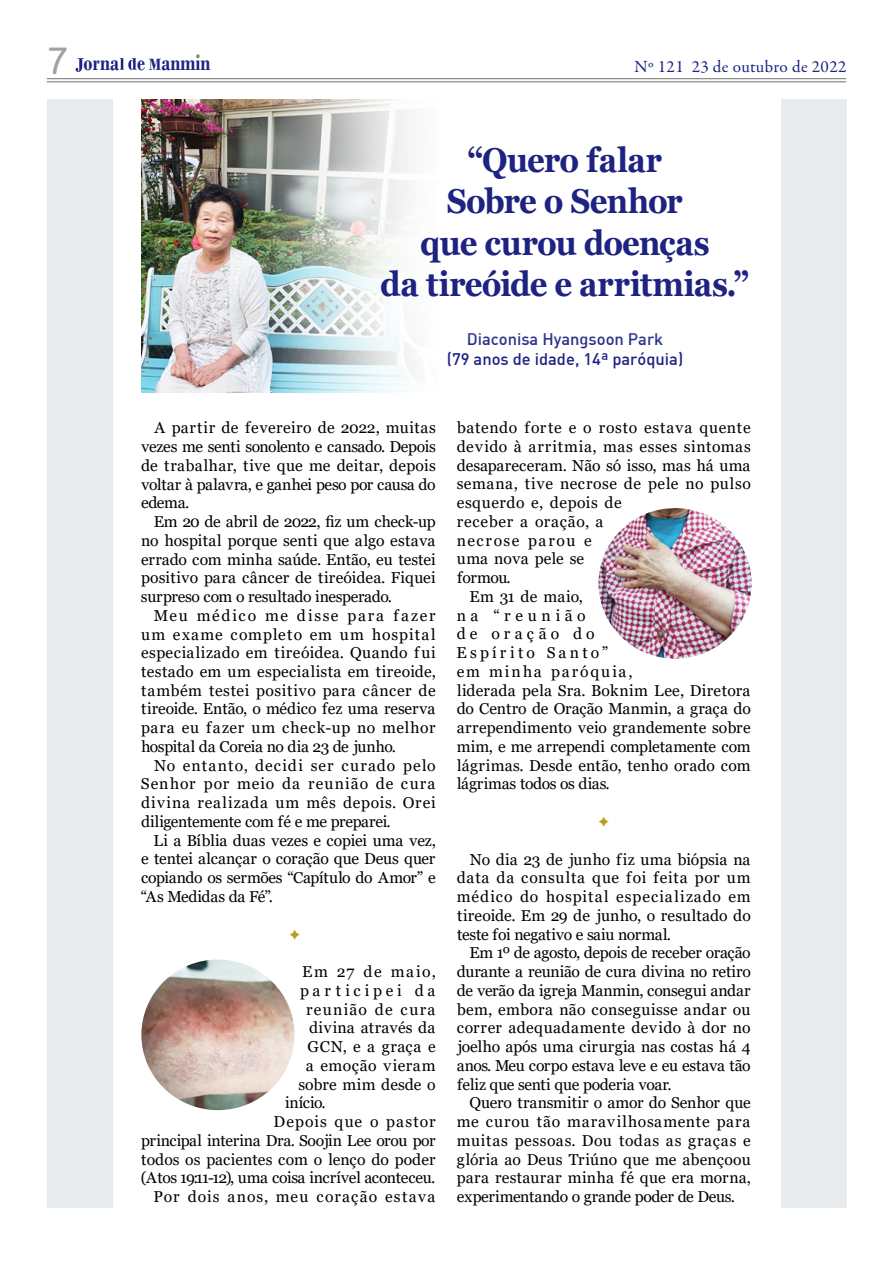
<style>
.page{position:relative;width:893px;height:1263px;background:#fff}
.page>*{position:absolute;margin:0;border:0;box-sizing:border-box;transform-origin:0 0}
.t1{font:700 34.5px/41.4px "Georgia";letter-spacing:-.02em;color:#1e2381;text-align:center;scale:.9 1}
.t2{font:700 23.7px "Bodoni";color:#1e2381;scale:.78 1}
.t3{font:17.25px "Garamond Premr Pro";letter-spacing:.02em;color:#1e2381}
.t4{font:16.5px/19.8px "Dinmed";color:#1e2381;text-align:center}
.t5{font:15.75px/18.8px "Georgia";letter-spacing:.01em;color:#000;text-align:justify}
.t6{font:15.75px "Georgia";letter-spacing:.04em;color:#000}
.t7{font:15.75px "Georgia";letter-spacing:-.025em;color:#000}
.t8{font:15.75px "Georgia";letter-spacing:-.02em;color:#000}
.t9{font:15.75px "Georgia";letter-spacing:-.01em;color:#000}
.t10{font:15.75px "Georgia";letter-spacing:.03em;color:#000}
.t11{font:15.75px "Georgia";letter-spacing:.035em;color:#000}
.t12{font:15.75px "Georgia";letter-spacing:.045em;color:#000}
.t13{font:15.75px "Georgia";letter-spacing:.075em;color:#000}
.t14{font:15.75px "Georgia";letter-spacing:.06em;color:#000}
.t15{font:15.75px "Georgia";letter-spacing:.12em;color:#000}
.t16{font:15.75px "Georgia";letter-spacing:.2em;color:#000}
.t17{font:15.75px "Georgia";letter-spacing:.085em;color:#000}
.t18{font:15.75px "Georgia";letter-spacing:.095em;color:#000}
.t19{font:15.75px "Georgia";letter-spacing:.245em;color:#000}
.t20{font:15.75px "Georgia";letter-spacing:.1em;color:#000}
.t21{font:15.75px "Georgia";letter-spacing:.3em;color:#000}
.t22{font:15.75px "Georgia";letter-spacing:.26em;color:#000}
.t23{font:15.3px "Chosunilbo NM";color:#b6a014}
.s1{font-family:"Arial";font-weight:400;font-size:37.5px;color:#9fa0a0}
.s2{font-size:17.1px}
</style>
<div class="page">
<hr style="left:47px;top:78px;width:799px;height:1px;background:#727171">
<hr style="left:47px;top:82px;width:799px;height:1px;background:#727171">
<svg style="left:120px;top:58px;width:17px;height:12px"></svg>
<svg style="left:76px;top:58px;width:8px;height:14px"></svg>
<img style="left:141px;top:99px;width:271px;height:293px">
<div style="left:330px;top:94px;width:469px;height:254px;background:#fff"></div>
<div style="left:47px;top:99px;width:66px;height:1108px;background:#e8ebed"></div>
<div style="left:781px;top:99px;width:66px;height:1108px;background:#e8ebed"></div>
<img style="left:598px;top:508px;width:154px;height:151px">
<img style="left:141px;top:959px;width:153px;height:151px">
<h2 class="t2" style="left:48px;top:48px;width:210px"><span class="s1">7</span> orna e <span class="s2">M</span>anmin</h2>
<p class="t3" style="left:635px;top:56px;width:213px">Nº 121 23 de outubro de 2022</p>
<h1 class="t1" style="left:380px;top:139px;width:412px">“Quero falar<br>Sobre o Senhor<br>que curou doenças<br>da tireóide e arritmias.”</h1>
<p class="t4" style="left:447px;top:328px;width:238px">Diaconisa Hyangsoon Park<br>(79 anos de idade, 14ª paróquia)</p>
<p class="t5" style="left:141px;top:419px;width:296px;text-indent:13px">A partir de fevereiro de 2022, muitas vezes me senti sonolento e cansado. Depois de trabalhar, tive que me deitar, depois voltar à palavra, e ganhei peso por causa do edema.</p>
<p class="t5" style="left:141px;top:512px;width:296px;text-indent:13px">Em 20 de abril de 2022, fiz um check-up no hospital porque senti que algo estava errado com minha saúde. Então, eu testei positivo para câncer de tireóidea. Fiquei surpreso com o resultado inesperado.</p>
<p class="t5" style="left:141px;top:606px;width:297px;text-indent:13px">Meu médico me disse para fazer um exame completo em um hospital especializado em tireóidea. Quando fui testado em um especialista em tireoide, também testei positivo para câncer de tireoide. Então, o médico fez uma reserva para eu fazer um check-up no melhor hospital da Coreia no dia 23 de junho.</p>
<p class="t5" style="left:141px;top:756px;width:296px;text-indent:13px">No entanto, decidi ser curado pelo Senhor por meio da reunião de cura divina realizada um mês depois. Orei diligentemente com fé e me preparei.</p>
<p class="t5" style="left:141px;top:831px;width:297px;text-indent:13px">Li a Bíblia duas vezes e copiei uma vez, e tentei alcançar o coração que Deus quer copiando os sermões “Capítulo do Amor” e “As Medidas da Fé”.</p>
<p class="t23" style="left:288px;top:926px;width:15px">✦</p>
<p class="t20" style="left:302px;top:962px;width:135px">Em 27 de maio,</p>
<p class="t19" style="left:300px;top:981px;width:137px">participei da</p>
<p class="t17" style="left:306px;top:1000px;width:131px">reunião de cura</p>
<p class="t5" style="left:309px;top:1019px;width:128px">divina através da</p>
<p class="t12" style="left:307px;top:1037px;width:130px">GCN, e a graça e</p>
<p class="t10" style="left:306px;top:1056px;width:131px">a emoção vieram</p>
<p class="t5" style="left:298px;top:1075px;width:139px">sobre mim desde o</p>
<p class="t5" style="left:285px;top:1094px;width:42px">início.</p>
<p class="t14" style="left:274px;top:1112px;width:163px">Depois que o pastor</p>
<p class="t7" style="left:141px;top:1131px;width:296px">principal interina Dra. Soojin Lee orou por</p>
<p class="t5" style="left:141px;top:1150px;width:296px">todos os pacientes com o lenço do poder</p>
<p class="t8" style="left:141px;top:1168px;width:296px">(Atos 19:11-12), uma coisa incrível aconteceu.</p>
<p class="t13" style="left:154px;top:1187px;width:283px">Por dois anos, meu coração estava</p>
<p class="t6" style="left:457px;top:418px;width:295px">batendo forte e o rosto estava quente</p>
<p class="t6" style="left:457px;top:437px;width:296px">devido à arritmia, mas esses sintomas</p>
<p class="t5" style="left:457px;top:456px;width:295px">desapareceram. Não só isso, mas há uma</p>
<p class="t11" style="left:457px;top:474px;width:296px">semana, tive necrose de pele no pulso</p>
<p class="t10" style="left:457px;top:493px;width:166px">esquerdo e, depois de</p>
<p class="t12" style="left:457px;top:512px;width:148px">receber a oração, a</p>
<p class="t18" style="left:457px;top:531px;width:136px">necrose parou e</p>
<p class="t5" style="left:457px;top:550px;width:129px">uma nova pele se</p>
<p class="t5" style="left:457px;top:569px;width:55px">formou.</p>
<p class="t5" style="left:469px;top:587px;width:115px">Em 31 de maio,</p>
<p class="t21" style="left:457px;top:606px;width:130px">na “reunião</p>
<p class="t22" style="left:457px;top:624px;width:140px">de oração do</p>
<p class="t16" style="left:457px;top:643px;width:153px">Espírito Santo”</p>
<p class="t15" style="left:457px;top:662px;width:177px">em minha paróquia,</p>
<p class="t5" style="left:457px;top:681px;width:295px">liderada pela Sra. Boknim Lee, Diretora</p>
<p class="t5" style="left:457px;top:700px;width:296px">do Centro de Oração Manmin, a graça do</p>
<p class="t5" style="left:457px;top:719px;width:295px">arrependimento veio grandemente sobre</p>
<p class="t9" style="left:457px;top:737px;width:295px">mim, e me arrependi completamente com</p>
<p class="t5" style="left:457px;top:756px;width:295px">lágrimas. Desde então, tenho orado com</p>
<p class="t7" style="left:457px;top:774px;width:154px">lágrimas todos os dias.</p>
<p class="t23" style="left:597px;top:814px;width:15px">✦</p>
<p class="t5" style="left:457px;top:850px;width:296px;text-indent:13px">No dia 23 de junho fiz uma biópsia na data da consulta que foi feita por um médico do hospital especializado em tireoide. Em 29 de junho, o resultado do teste foi negativo e saiu normal.</p>
<p class="t5" style="left:457px;top:944px;width:296px;text-indent:13px">Em 1º de agosto, depois de receber oração durante a reunião de cura divina no retiro de verão da igreja Manmin, consegui andar bem, embora não conseguisse andar ou correr adequadamente devido à dor no joelho após uma cirurgia nas costas há 4 anos. Meu corpo estava leve e eu estava tão feliz que senti que poderia voar.</p>
<p class="t5" style="left:457px;top:1094px;width:296px;text-indent:13px">Quero transmitir o amor do Senhor que me curou tão maravilhosamente para muitas pessoas. Dou todas as graças e glória ao Deus Triúno que me abençoou para restaurar minha fé que era morna, experimentando o grande poder de Deus.</p>
</div>
